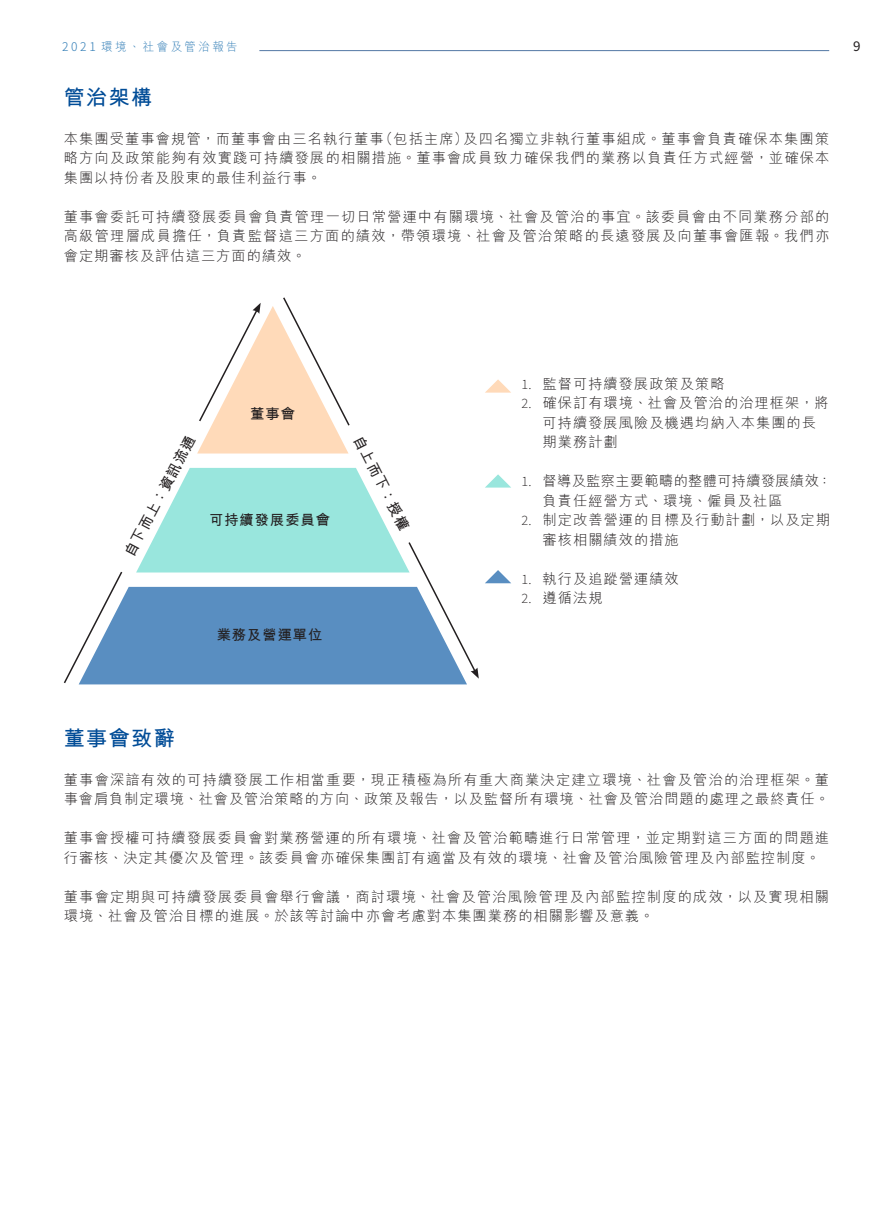
<style>
.page{position:relative;width:893px;height:1212px;background:#fff}
.page>*{position:absolute;margin:0;border:0;box-sizing:border-box;transform-origin:0 0}
._02_H2{font:700 21px "M Hei HK";letter-spacing:.07em;color:#004c97}
.t1{font:15px "Source Sans Pro";color:#231f20}
._00_txt{font:300 14.25px/19.5px "M Hei HK";letter-spacing:.07em;color:#231f20}
._00_txt-2{font:300 14.25px/19.5px "M Hei HK";letter-spacing:.02em;color:#231f20}
._00_txt-3{font:700 14.25px "M Hei HK";letter-spacing:.07em;color:#231f20}
.t2{font:300 12px "M Hei HK";letter-spacing:.22em;color:#317db6;scale:.95 1}
.s1{font-family:"Source Han Sans"}
.s2{font-family:"Source Sans Pro"}
</style>
<div class="page">
<hr style="left:259px;top:50px;width:570px;height:1px;background:#6586ae">
<svg style="left:259px;top:587px;width:220px;height:97px;background:#719ec9"></svg>
<svg style="left:63px;top:576px;width:196px;height:109px"></svg>
<svg style="left:119px;top:303px;width:301px;height:273px"></svg>
<svg style="left:485px;top:379px;width:26px;height:14px"></svg>
<svg style="left:485px;top:474px;width:26px;height:14px"></svg>
<svg style="left:485px;top:570px;width:26px;height:13px"></svg>
<p class="t2" style="left:62px;top:38px;width:186px"><span class="s1">2021</span> 環境、社會及管治報告</p>
<p class="t1" style="left:853px;top:37px;width:9px">9</p>
<p class="_02_H2" style="left:64px;top:82px;width:90px">管治架構</p>
<p class="_00_txt" style="left:64px;top:128px;width:767px;text-align:justify">本集團受董事會規管，而董事會由三名執行董事（包括主席）及四名獨立非執行董事組成。董事會負責確保本集團策略方向及政策能夠有效實踐可持續發展的相關措施。董事會成員致力確保我們的業務以負責任方式經營，並確保本集團以持份者及股東的最佳利益行事。</p>
<p class="_00_txt" style="left:64px;top:206px;width:767px;text-align:justify">董事會委託可持續發展委員會負責管理一切日常營運中有關環境、社會及管治的事宜。該委員會由不同業務分部的高級管理層成員擔任，負責監督這三方面的績效，帶領環境、社會及管治策略的長遠發展及向董事會匯報。我們亦會定期審核及評估這三方面的績效。</p>
<p class="_00_txt-3" style="left:250px;top:404px;width:46px">董事會</p>
<p class="_00_txt-3" style="left:119px;top:551px;width:136px;rotate:-62deg">自下而上：資訊流通</p>
<p class="_00_txt-3" style="left:367px;top:432px;width:106px;rotate:63deg">自上而下：授權</p>
<p class="_00_txt-3" style="left:209px;top:509px;width:122px">可持續發展委員會</p>
<p class="_00_txt-3" style="left:217px;top:624px;width:107px">業務及營運單位</p>
<p class="_00_txt" style="left:521px;top:373px;width:205px"><span class="s2">1.</span> 監督可持續發展政策及策略</p>
<p class="_00_txt" style="left:543px;top:393px;width:287px;text-indent:-21px"><span class="s2">2.</span> 確保訂有環境、社會及管治的治理框架，將可持續發展風險及機遇均納入本集團的長期業務計劃</p>
<p class="_00_txt-2" style="left:543px;top:471px;width:291px;text-indent:-21px"><span class="s2">1.</span> 督導及監察主要範疇的整體可持續發展績效：負責任經營方式、環境、僱員及社區</p>
<p class="_00_txt" style="left:543px;top:510px;width:289px;text-indent:-21px"><span class="s2">2.</span> 制定改善營運的目標及行動計劃，以及定期審核相關績效的措施</p>
<p class="_00_txt" style="left:521px;top:568px;width:159px"><span class="s2">1.</span> 執行及追蹤營運績效</p>
<p class="_00_txt" style="left:521px;top:588px;width:83px"><span class="s2">2.</span> 遵循法規</p>
<p class="_02_H2" style="left:64px;top:723px;width:112px">董事會致辭</p>
<p class="_00_txt" style="left:64px;top:769px;width:767px">董事會深諳有效的可持續發展工作相當重要，現正積極為所有重大商業決定建立環境、社會及管治的治理框架。董事會肩負制定環境、社會及管治策略的方向、政策及報告，以及監督所有環境、社會及管治問題的處理之最終責任。</p>
<p class="_00_txt" style="left:64px;top:828px;width:767px">董事會授權可持續發展委員會對業務營運的所有環境、社會及管治範疇進行日常管理，並定期對這三方面的問題進行審核、決定其優次及管理。該委員會亦確保集團訂有適當及有效的環境、社會及管治風險管理及內部監控制度。</p>
<p class="_00_txt" style="left:64px;top:886px;width:767px">董事會定期與可持續發展委員會舉行會議，商討環境、社會及管治風險管理及內部監控制度的成效，以及實現相關環境、社會及管治目標的進展。於該等討論中亦會考慮對本集團業務的相關影響及意義。</p>
</div>
